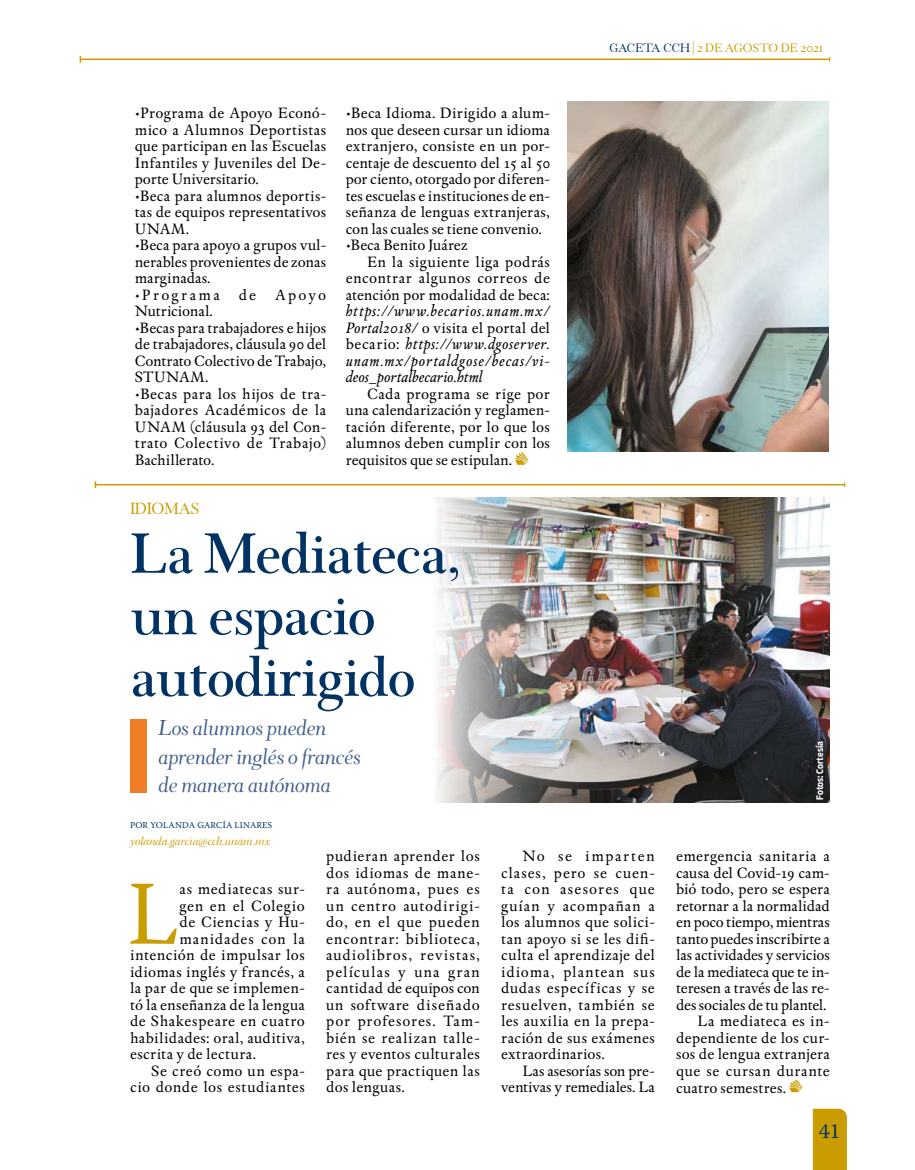
<style>
.page{position:relative;width:915px;height:1170px;background:#fff}
.page>*{position:absolute;margin:0;border:0;box-sizing:border-box;transform-origin:0 0}
.t1{font:90.9px "Warnock Pro";color:#c99d00}
.t2{font:600 63px "Wessex";letter-spacing:-.02em;color:#003263}
.t3{font:600 61.5px/61.5px "Wessex";letter-spacing:-.02em;color:#003263}
.t4{font:italic 24px/28.8px "Wessex";letter-spacing:-.02em;color:#425f8d}
.t5{font:21px "Warnock Pro";color:#003263}
.t6{font:18px "Wessex";letter-spacing:-.02em;color:#c99d00}
.t7{font:15.75px/16.5px "Espinosa Nova";letter-spacing:.01em;color:#000;text-align:justify}
.t8{font:italic 15.75px/16.5px "Espinosa Nova";letter-spacing:.03em;color:#000;text-align:justify}
.t9{font:15.75px/16.5px "Espinosa Nova";letter-spacing:-.015em;color:#000;text-align:right}
.t10{font:15.75px "Espinosa Nova";letter-spacing:.03em;color:#000}
.t11{font:15.75px "Espinosa Nova";letter-spacing:.035em;color:#000}
.t12{font:15.75px "Espinosa Nova";letter-spacing:-.01em;color:#000}
.t13{font:15.75px "Espinosa Nova";letter-spacing:.04em;color:#000}
.t14{font:15.75px/16.5px "Espinosa Nova";letter-spacing:.13em;color:#000}
.t15{font:15.75px "Espinosa Nova";letter-spacing:-.02em;color:#000}
.t16{font:15.75px "Espinosa Nova";letter-spacing:.05em;color:#000}
.t17{font:13.5px "Wessex";color:#c99d00}
.t18{font:12px "Warnock Pro It Disp";color:#c99d00}
.t19{font:9px "Warnock Pro";letter-spacing:.015em;color:#003263}
.t20{font:700 9px "Antenna Cond";letter-spacing:-.005em;color:#fff}
.s1{font-style:normal}
.s2{color:#003263}
</style>
<div class="page">
<img style="left:437px;top:498px;width:392px;height:304px">
<img style="left:567px;top:102px;width:260px;height:349px">
<svg style="left:515px;top:452px;width:13px;height:13px"></svg>
<div style="left:130px;top:719px;width:17px;height:73px;background:#ef7e26"></div>
<svg style="left:789px;top:1079px;width:13px;height:13px"></svg>
<div style="left:812px;top:1108px;width:34px;height:61px;background:#c99d00"></div>
<hr style="left:80px;top:59px;width:749px;height:1px;background:#c99d00">
<hr style="left:95px;top:484px;width:749px;height:1px;background:#c99d00">
<p class="t7" style="left:135px;top:105px;width:193px">•Programa de Apoyo Econó&shy;mico a Alumnos Deportistas que participan en las Escuelas Infantiles y Juveniles del De&shy;porte Universitario.</p>
<p class="t7" style="left:135px;top:188px;width:193px">•Beca para alumnos deportis&shy;tas de equipos representativos UNAM.</p>
<p class="t7" style="left:135px;top:237px;width:193px">•Beca para apoyo a grupos vul&shy;nerables provenientes de zonas marginadas.</p>
<p class="t14" style="left:135px;top:287px;width:193px">•Programa de Apoyo<br>Nutricional.</p>
<p class="t7" style="left:135px;top:320px;width:193px">•Becas para trabajadores e hijos de trabajadores, cláusula 90 del Contrato Colectivo de Trabajo, STUNAM.</p>
<p class="t7" style="left:135px;top:386px;width:193px">•Becas para los hijos de tra&shy;bajadores Académicos de la UNAM (cláusula 93 del Con&shy;trato Colectivo de Trabajo)<br>Bachillerato.</p>
<p class="t7" style="left:345px;top:105px;width:206px">•Beca Idioma. Dirigido a alum&shy;nos que deseen cursar un idioma extranjero, consiste en un por&shy;centaje de descuento del 15 al 50 por ciento, otorgado por diferen&shy;tes escuelas e instituciones de en&shy;señanza de lenguas extranjeras, con las cuales se tiene convenio.</p>
<p class="t7" style="left:345px;top:237px;width:123px">•Beca Benito Juárez</p>
<p class="t7" style="left:367px;top:254px;width:184px">En la siguiente liga podrás</p>
<p class="t10" style="left:345px;top:269px;width:206px">encontrar algunos correos de</p>
<p class="t7" style="left:345px;top:287px;width:206px">atención por modalidad de beca:</p>
<p class="t8" style="left:345px;top:303px;width:206px">https://www.becarios.unam.mx/ Portal2018/ <span class="s1">o visita el portal del becario:</span> https://www.dgoserver. unam.mx/portaldgose/becas/vi&shy;deos_portalbecario.html</p>
<p class="t7" style="left:345px;top:386px;width:206px;text-indent:21px">Cada programa se rige por una calendarización y reglamen&shy;tación diferente, por lo que los alumnos deben cumplir con los requisitos que se estipulan.</p>
<p class="t17" style="left:609px;top:40px;width:215px"><span class="s2">GACETA CCH</span> | 2 DE AGOSTO DE 2021</p>
<p class="t6" style="left:130px;top:499px;width:71px">IDIOMAS</p>
<h2 class="t2" style="left:130px;top:520px;width:332px">La Mediateca,</h2>
<h3 class="t3" style="left:130px;top:585px;width:287px">un espacio autodirigido</h3>
<h3 class="t4" style="left:158px;top:713px;width:204px">Los alumnos pueden aprender inglés o francés de manera autónoma</h3>
<p class="t19" style="left:130px;top:819px;width:143px">POR YOLANDA GARCÍA LINARES</p>
<p class="t18" style="left:130px;top:834px;width:142px">yolanda.garcia@cch.unam.mx</p>
<h1 class="t1" style="left:127px;top:859px;width:53px">L</h1>
<p class="t13" style="left:179px;top:880px;width:127px">as mediatecas sur-</p>
<p class="t7" style="left:326px;top:848px;width:155px">pudieran aprender los dos idiomas de mane&shy;ra autónoma, pues es un centro autodirigi&shy;do, en el que pueden encontrar: biblioteca, audiolibros, revistas, películas y una gran cantidad de equipos con un software diseñado por profesores. Tam&shy;bién se realizan talle&shy;res y eventos culturales para que practiquen las dos lenguas.</p>
<p class="t7" style="left:501px;top:848px;width:155px;text-indent:21px">No se imparten clases, pero se cuen&shy;ta con asesores que guían y acompañan a los alumnos que solici&shy;tan apoyo si se les difi&shy;culta el aprendizaje del idioma, plantean sus dudas específicas y se resuelven, también se les auxilia en la prepa&shy;ración de sus exámenes extraordinarios.</p>
<p class="t11" style="left:179px;top:896px;width:127px">gen en el Colegio</p>
<p class="t10" style="left:179px;top:913px;width:127px">de Ciencias y Hu-</p>
<p class="t16" style="left:179px;top:929px;width:127px">manidades con la</p>
<p class="t10" style="left:130px;top:946px;width:176px">intención de impulsar los</p>
<p class="t7" style="left:130px;top:963px;width:176px">idiomas inglés y francés, a</p>
<p class="t7" style="left:130px;top:980px;width:176px">la par de que se implemen-</p>
<p class="t7" style="left:130px;top:996px;width:176px">tó la enseñanza de la lengua</p>
<p class="t11" style="left:130px;top:1012px;width:176px">de Shakespeare en cuatro</p>
<p class="t7" style="left:130px;top:1029px;width:176px">habilidades: oral, auditiva,</p>
<p class="t7" style="left:130px;top:1046px;width:128px">escrita y de lectura.</p>
<p class="t10" style="left:151px;top:1061px;width:155px">Se creó como un espa-</p>
<p class="t11" style="left:130px;top:1078px;width:176px">cio donde los estudiantes</p>
<p class="t9" style="left:501px;top:1062px;width:155px">Las asesorías son pre&shy;ventivas y remediales. La</p>
<p class="t20" style="left:814px;top:799px;width:60px;rotate:-90deg">Fotos: Cortesía</p>
<p class="t7" style="left:676px;top:848px;width:155px">emergencia sanitaria a</p>
<p class="t7" style="left:676px;top:864px;width:155px">causa del Covid-19 cam-</p>
<p class="t7" style="left:676px;top:881px;width:155px">bió todo, pero se espera</p>
<p class="t7" style="left:676px;top:897px;width:155px">retornar a la normalidad</p>
<p class="t15" style="left:676px;top:913px;width:155px">en poco tiempo, mientras</p>
<p class="t12" style="left:676px;top:929px;width:155px">tanto puedes inscribirte a</p>
<p class="t9" style="left:676px;top:947px;width:155px">las actividades y servicios</p>
<p class="t9" style="left:676px;top:963px;width:155px">de la mediateca que te in-</p>
<p class="t12" style="left:676px;top:979px;width:155px">teresen a través de las re-</p>
<p class="t9" style="left:676px;top:996px;width:152px">des sociales de tu plantel.</p>
<p class="t7" style="left:697px;top:1013px;width:134px">La mediateca es in-</p>
<p class="t7" style="left:676px;top:1029px;width:155px">dependiente de los cur-</p>
<p class="t7" style="left:676px;top:1046px;width:155px">sos de lengua extranjera</p>
<p class="t13" style="left:676px;top:1061px;width:155px">que se cursan durante</p>
<p class="t7" style="left:676px;top:1079px;width:111px">cuatro semestres.</p>
<h3 class="t5" style="left:819px;top:1118px;width:23px">41</h3>
</div>
